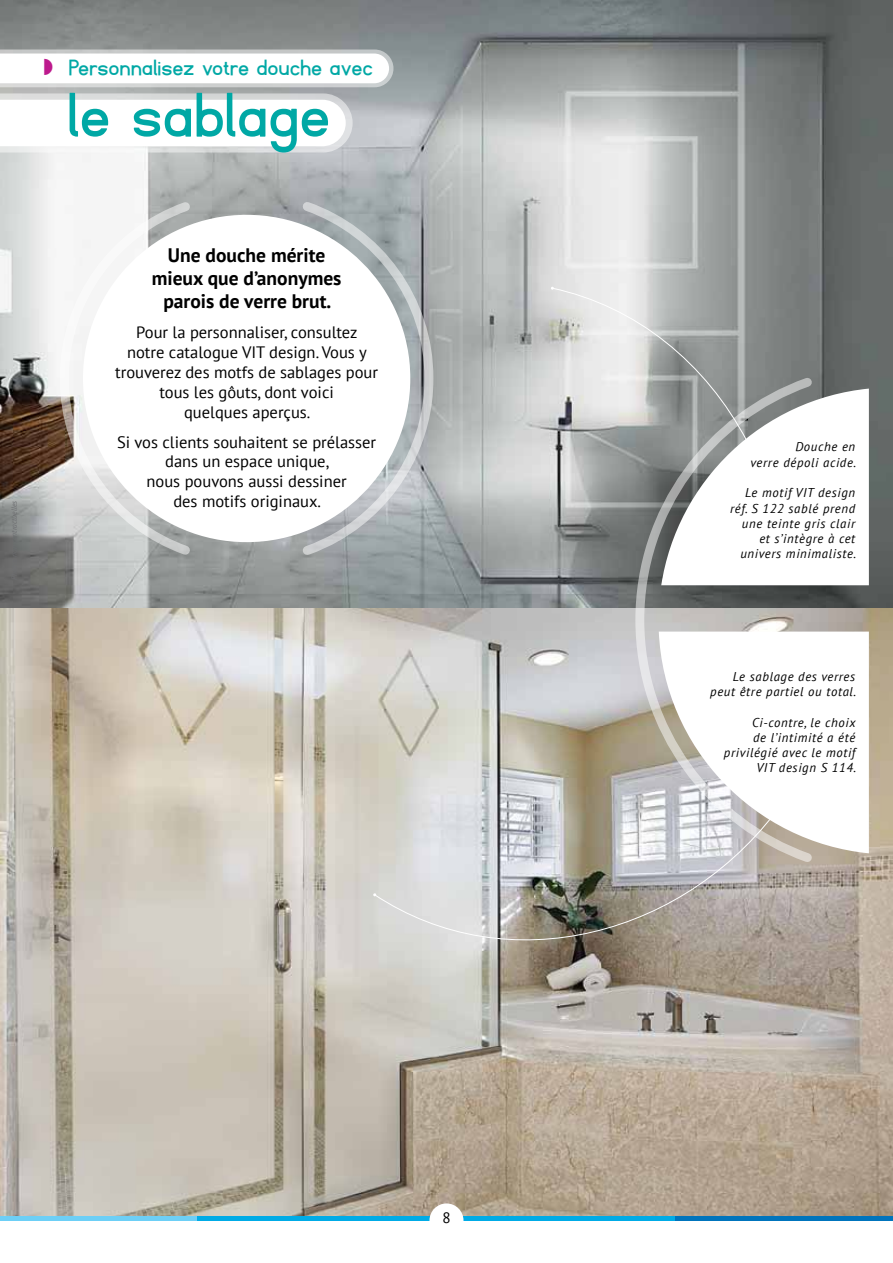
<style>
.page{position:relative;width:893px;height:1263px;background:#fff}
.page>*{position:absolute;margin:0;border:0;box-sizing:border-box;transform-origin:0 0}
.t1{font:700 67.5px "Fibel Nord";letter-spacing:.05em;color:#00a8a5}
.t2{font:700 24px "Fibel Nord";letter-spacing:.05em;color:#00a8a5}
.t3{font:700 19.5px/23.4px "PT Sans";color:#000;text-align:center}
.t4{font:16.5px/19.8px "PT Sans";color:#000;text-align:center}
.t5{font:15px "PT Sans";color:#000}
.t6{font:italic 12.75px/15.3px "PT Sans";letter-spacing:.05em;color:#000;text-align:right}
</style>
<div class="page">
<img style="left:0;top:0;width:893px;height:1216px">
<svg style="left:0;top:93px;width:353px;height:59px"></svg>
<hr style="left:0;top:1216px;width:893px;height:4px;background:#00abe6">
<hr style="left:675px;top:1216px;width:218px;height:4px;background:#0074bc">
<hr style="left:0;top:1216px;width:196px;height:4px;background:#6dcff6">
<div style="left:429px;top:1203px;width:34px;height:34px;background:#fff;border-radius:50%"></div>
<svg style="left:58px;top:200px;width:377px;height:356px"></svg>
<div style="left:83px;top:215px;width:327px;height:327px;background:#fff;border-radius:50%"></div>
<svg style="left:634px;top:376px;width:259px;height:488px"></svg>
<svg style="left:374px;top:798px;width:412px;height:184px;background:#b8b5b0"></svg>
<svg style="left:551px;top:287px;width:197px;height:155px;background:#babdbc"></svg>
<svg style="left:0;top:49px;width:393px;height:38px"></svg>
<h2 class="t2" style="left:69px;top:56px;width:305px">Personnalisez votre douche avec</h2>
<h1 class="t1" style="left:69px;top:80px;width:261px">le sablage</h1>
<p class="t3" style="left:152px;top:243px;width:191px">Une douche mérite mieux que d’anonymes parois de verre brut.</p>
<p class="t4" style="left:115px;top:322px;width:264px">Pour la personnaliser, consultez notre catalogue VIT design. Vous y trouverez des motfs de sablages pour tous les gôuts, dont voici<br>quelques aperçus.</p>
<p class="t4" style="left:117px;top:432px;width:261px">Si vos clients souhaitent se prélasser dans un espace unique,<br>nous pouvons aussi dessiner<br>des motifs originaux.</p>
<p class="t5" style="left:442px;top:1208px;width:10px">8</p>
<p class="t6" style="left:750px;top:439px;width:107px">Douche en<br>verre dépoli acide.</p>
<p class="t6" style="left:730px;top:485px;width:128px">Le motif VIT design réf. S 122 sablé prend une teinte gris clair et s’intègre à cet univers minimaliste.</p>
<p class="t6" style="left:710px;top:668px;width:148px">Le sablage des verres peut être partiel ou total.</p>
<p class="t6" style="left:724px;top:714px;width:134px">Ci-contre, le choix<br>de l’intimité a été privilégié avec le motif<br>VIT design S 114.</p>
</div>
